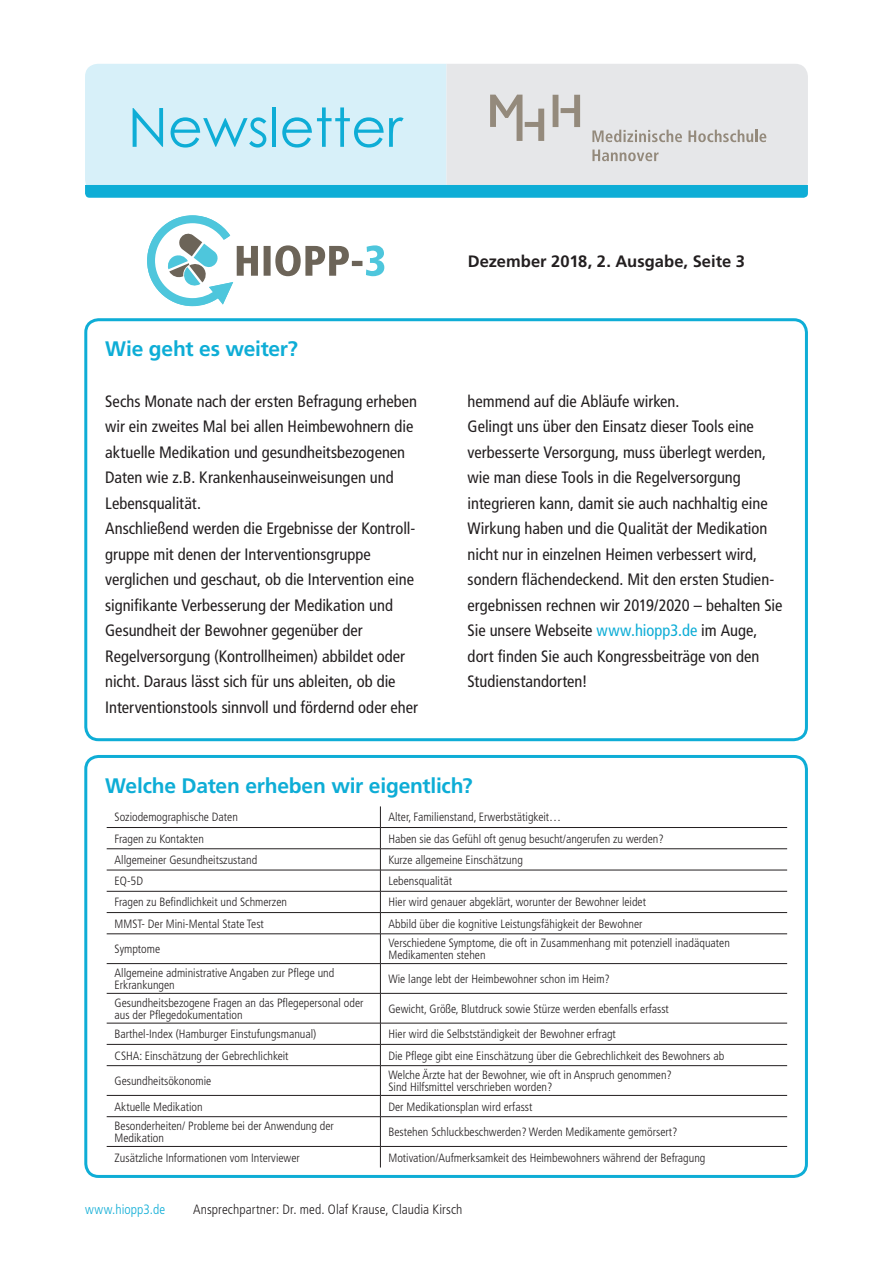
<style>
.page{position:relative;width:893px;height:1263px;background:#fff}
.page>*{position:absolute;margin:0;border:0;box-sizing:border-box;transform-origin:0 0}
.t1{font:54px "Century Gothic";color:#0eadd6}
.t2{font:700 21px "Frutiger LT Std";letter-spacing:-.01em;color:#0eadd6}
.t3{font:condensed 16.5px/25.5px "Frutiger LT Std";color:#231f20}
.t4{font:700 16.5px "Frutiger LT Std";color:#231f20}
.t5{font:300 condensed 13.5px "Frutiger LT Std";letter-spacing:.005em;color:#231f20}
.t6{font:300 condensed 13.5px "Frutiger LT Std";letter-spacing:.01em;color:#0eadd6}
.t7{font:300 condensed 12px/12px "Frutiger LT Std";color:#231f20}
.s1{color:#0eadd6}
</style>
<div class="page">
<div style="left:85px;top:64px;width:361px;height:121px;background:#d7f0f9"></div>
<div style="left:446px;top:64px;width:362px;height:121px;background:#e6e7e9"></div>
<svg style="left:147px;top:215px;width:237px;height:92px"></svg>
<svg style="left:490px;top:95px;width:54px;height:46px;background:#c8c5c1"></svg>
<svg style="left:553px;top:95px;width:27px;height:32px"></svg>
<svg style="left:592px;top:150px;width:66px;height:11px"></svg>
<svg style="left:592px;top:130px;width:90px;height:12px"></svg>
<svg style="left:688px;top:130px;width:78px;height:12px"></svg>
<svg style="left:85px;top:185px;width:723px;height:13px;background:#12aed6"></svg>
<div style="left:84px;top:318px;width:724px;height:423px;border:3px solid #0eadd6;border-radius:13px"></div>
<div style="left:84px;top:755px;width:724px;height:423px;border:3px solid #0eadd6;border-radius:13px"></div>
<hr style="left:107px;top:827px;width:273px;height:1px;background:#231f20">
<hr style="left:380px;top:827px;width:407px;height:1px;background:#231f20">
<hr style="left:107px;top:848px;width:273px;height:1px;background:#231f20">
<hr style="left:380px;top:848px;width:407px;height:1px;background:#231f20">
<hr style="left:107px;top:870px;width:273px;height:1px;background:#231f20">
<hr style="left:380px;top:870px;width:407px;height:1px;background:#231f20">
<hr style="left:107px;top:891px;width:273px;height:1px;background:#231f20">
<hr style="left:380px;top:891px;width:407px;height:1px;background:#231f20">
<hr style="left:107px;top:912px;width:273px;height:1px;background:#231f20">
<hr style="left:380px;top:912px;width:407px;height:1px;background:#231f20">
<hr style="left:107px;top:933px;width:273px;height:1px;background:#231f20">
<hr style="left:380px;top:933px;width:407px;height:1px;background:#231f20">
<hr style="left:107px;top:963px;width:273px;height:1px;background:#231f20">
<hr style="left:380px;top:963px;width:407px;height:1px;background:#231f20">
<svg style="left:380px;top:806px;width:1px;height:187px"></svg>
<hr style="left:107px;top:993px;width:273px;height:1px;background:#231f20">
<hr style="left:380px;top:993px;width:407px;height:1px;background:#231f20">
<hr style="left:380px;top:993px;width:1px;height:30px;background:#231f20">
<hr style="left:107px;top:1023px;width:273px;height:1px;background:#231f20">
<hr style="left:380px;top:1023px;width:407px;height:1px;background:#231f20">
<hr style="left:107px;top:1044px;width:273px;height:1px;background:#231f20">
<hr style="left:380px;top:1044px;width:407px;height:1px;background:#231f20">
<hr style="left:107px;top:1065px;width:273px;height:1px;background:#231f20">
<hr style="left:380px;top:1065px;width:407px;height:1px;background:#231f20">
<hr style="left:107px;top:1095px;width:273px;height:1px;background:#231f20">
<hr style="left:380px;top:1095px;width:407px;height:1px;background:#231f20">
<hr style="left:107px;top:1116px;width:273px;height:1px;background:#231f20">
<hr style="left:380px;top:1116px;width:407px;height:1px;background:#231f20">
<hr style="left:107px;top:1146px;width:273px;height:1px;background:#231f20">
<hr style="left:380px;top:1146px;width:407px;height:1px;background:#231f20">
<svg style="left:380px;top:1023px;width:1px;height:144px"></svg>
<h1 class="t1" style="left:128px;top:94px;width:276px">Newsletter</h1>
<h3 class="t4" style="left:468px;top:252px;width:279px">Dezember 2018, 2. Ausgabe, Seite 3</h3>
<h2 class="t2" style="left:105px;top:336px;width:194px">Wie geht es weiter?</h2>
<p class="t3" style="left:105px;top:389px;width:314px">Sechs Monate nach der ersten Befragung erheben wir ein zweites Mal bei allen Heimbewohnern die aktuelle Medikation und gesundheitsbezogenen Daten wie z.B. Krankenhauseinweisungen und Lebensqualität.<br>Anschließend werden die Ergebnisse der Kontroll&shy;gruppe mit denen der Interventionsgruppe verglichen und geschaut, ob die Intervention eine signifikante Verbesserung der Medikation und Gesundheit der Bewohner gegenüber der Regelversorgung (Kontrollheimen) abbildet oder nicht. Daraus lässt sich für uns ableiten, ob die Interventionstools sinnvoll und fördernd oder eher</p>
<p class="t3" style="left:468px;top:388px;width:316px">hemmend auf die Abläufe wirken.<br>Gelingt uns über den Einsatz dieser Tools eine verbesserte Versorgung, muss überlegt werden, wie man diese Tools in die Regelversorgung integrieren kann, damit sie auch nachhaltig eine Wirkung haben und die Qualität der Medikation nicht nur in einzelnen Heimen verbessert wird, sondern flächendeckend. Mit den ersten Studien&shy;ergebnissen rechnen wir 2019/2020 – behalten Sie Sie unsere Webseite <span class="s1">www.hiopp3.de</span> im Auge, dort finden Sie auch Kongressbeiträge von den Studienstandorten!</p>
<h2 class="t2" style="left:105px;top:773px;width:369px">Welche Daten erheben wir eigentlich?</h2>
<p class="t7" style="left:115px;top:811px;width:125px">Soziodemographische Daten</p>
<p class="t7" style="left:388px;top:811px;width:174px">Alter, Familienstand, Erwerbstätigkeit…</p>
<p class="t7" style="left:115px;top:833px;width:91px">Fragen zu Kontakten</p>
<p class="t7" style="left:388px;top:833px;width:277px">Haben sie das Gefühl oft genug besucht/angerufen zu werden?</p>
<p class="t7" style="left:115px;top:854px;width:144px">Allgemeiner Gesundheitszustand</p>
<p class="t7" style="left:388px;top:854px;width:136px">Kurze allgemeine Einschätzung</p>
<p class="t7" style="left:115px;top:875px;width:30px">EQ-5D</p>
<p class="t7" style="left:388px;top:875px;width:65px">Lebensqualität</p>
<p class="t7" style="left:115px;top:896px;width:174px">Fragen zu Befindlichkeit und Schmerzen</p>
<p class="t7" style="left:388px;top:896px;width:259px">Hier wird genauer abgeklärt, worunter der Bewohner leidet</p>
<p class="t7" style="left:115px;top:918px;width:151px">MMST- Der Mini-Mental State Test</p>
<p class="t7" style="left:388px;top:918px;width:255px">Abbild über die kognitive Leistungsfähigkeit der Bewohner</p>
<p class="t7" style="left:115px;top:943px;width:47px">Symptome</p>
<p class="t7" style="left:388px;top:937px;width:343px">Verschiedene Symptome, die oft in Zusammenhang mit potenziell inadäquaten<br>Medikamenten stehen</p>
<p class="t7" style="left:115px;top:967px;width:221px">Allgemeine administrative Angaben zur Pflege und<br>Erkrankungen</p>
<p class="t7" style="left:388px;top:973px;width:223px">Wie lange lebt der Heimbewohner schon im Heim?</p>
<p class="t7" style="left:115px;top:997px;width:250px">Gesundheitsbezogene Fragen an das Pflegepersonal oder aus der Pflegedokumentation</p>
<p class="t7" style="left:388px;top:1003px;width:282px">Gewicht, Größe, Blutdruck sowie Stürze werden ebenfalls erfasst</p>
<p class="t7" style="left:115px;top:1028px;width:203px">Barthel-Index (Hamburger Einstufungsmanual)</p>
<p class="t7" style="left:388px;top:1028px;width:229px">Hier wird die Selbstständigkeit der Bewohner erfragt</p>
<p class="t7" style="left:115px;top:1049px;width:175px">CSHA: Einschätzung der Gebrechlichkeit</p>
<p class="t7" style="left:388px;top:1049px;width:337px">Die Pflege gibt eine Einschätzung über die Gebrechlichkeit des Bewohners ab</p>
<p class="t7" style="left:115px;top:1075px;width:98px">Gesundheitsökonomie</p>
<p class="t7" style="left:388px;top:1069px;width:285px">Welche Ärzte hat der Bewohner, wie oft in Anspruch genommen?<br>Sind Hilfsmittel verschrieben worden?</p>
<p class="t7" style="left:115px;top:1100px;width:90px">Aktuelle Medikation</p>
<p class="t7" style="left:388px;top:1100px;width:145px">Der Medikationsplan wird erfasst</p>
<p class="t7" style="left:115px;top:1120px;width:221px">Besonderheiten/ Probleme bei der Anwendung der<br>Medikation</p>
<p class="t7" style="left:388px;top:1126px;width:290px">Bestehen Schluckbeschwerden? Werden Medikamente gemörsert?</p>
<p class="t7" style="left:115px;top:1151px;width:187px">Zusätzliche Informationen vom Interviewer</p>
<p class="t7" style="left:388px;top:1151px;width:318px">Motivation/Aufmerksamkeit des Heimbewohners während der Befragung</p>
<p class="t6" style="left:85px;top:1202px;width:82px">www.hiopp3.de</p>
<p class="t5" style="left:193px;top:1202px;width:271px">Ansprechpartner: Dr. med. Olaf Krause, Claudia Kirsch</p>
</div>
